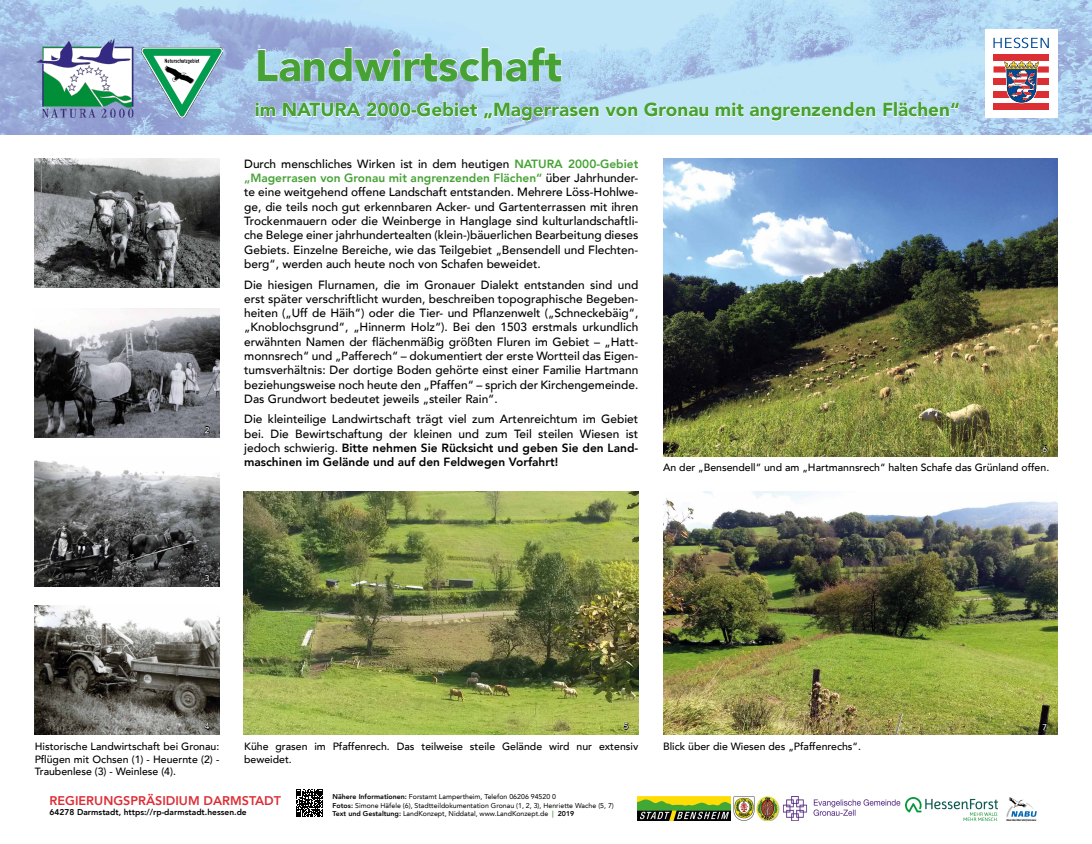
<style>
.page{position:relative;width:1092px;height:844px;background:#fff}
.page>*{position:absolute;margin:0;border:0;box-sizing:border-box;transform-origin:0 0}
.t1{font:900 43.78px "Avenir LT";color:#46a235}
.t2{font:900 18.9px "Avenir LT";color:#46a235}
.t3{font:800 12.6px "Avenir LT";color:#dc2e36}
.t4{font:500 11.9px/14.3px "Avenir LT";color:#000;text-align:justify}
.t5{font:500 10.5px/12.6px "Avenir LT";color:#000;text-align:justify}
.t6{font:800 8.4px "Avenir LT";color:#000}
.t7{font:500 8.4px "Avenir LT";color:#fff}
.t8{font:7px/8.4px "Avenir LT";color:#000}
.t9{font:italic 700 2.94px "Source Sans Pro";color:#000;scale:.96 1}
.s1{font-weight:800;color:#46a235}
.s2{font-weight:800}
</style>
<div class="page">
<img style="left:637px;top:796px;width:93px;height:24px">
<img style="left:733px;top:796px;width:21px;height:24px">
<img style="left:783px;top:796px;width:118px;height:24px">
<img style="left:1006px;top:797px;width:31px;height:20px">
<img style="left:905px;top:797px;width:92px;height:23px">
<img style="left:756px;top:796px;width:23px;height:24px">
<img style="left:0;top:0;width:1091px;height:134px">
<svg style="left:257px;top:46px;width:305px;height:36px;background:#b6d1ed"></svg>
<svg style="left:255px;top:102px;width:21px;height:15px"></svg>
<svg style="left:282px;top:101px;width:427px;height:21px;background:#c3def3"></svg>
<svg style="left:715px;top:101px;width:161px;height:21px;background:#ceeaf8"></svg>
<svg style="left:882px;top:101px;width:77px;height:16px"></svg>
<img style="left:37px;top:39px;width:96px;height:78px">
<img style="left:142px;top:47px;width:80px;height:71px">
<div style="left:985px;top:29px;width:72px;height:89px;background:#fff"></div>
<svg style="left:993px;top:38px;width:55px;height:10px"></svg>
<div style="left:993px;top:54px;width:55px;height:6px;background:#dc2f34"></div>
<div style="left:993px;top:66px;width:55px;height:7px;background:#dc2f34"></div>
<div style="left:993px;top:79px;width:55px;height:6px;background:#dc2f34"></div>
<div style="left:993px;top:91px;width:55px;height:6px;background:#dc2f34"></div>
<div style="left:993px;top:103px;width:55px;height:6px;background:#dc2f34"></div>
<svg style="left:1003px;top:60px;width:36px;height:43px"></svg>
<svg style="left:296px;top:789px;width:27px;height:28px"></svg>
<img style="left:663px;top:159px;width:394px;height:297px">
<img style="left:35px;top:308px;width:184px;height:129px">
<img style="left:35px;top:159px;width:184px;height:129px">
<img style="left:663px;top:491px;width:394px;height:243px">
<img style="left:244px;top:491px;width:394px;height:243px">
<svg style="left:1042px;top:445px;width:5px;height:7px"></svg>
<svg style="left:623px;top:722px;width:5px;height:7px"></svg>
<svg style="left:1042px;top:723px;width:4px;height:6px"></svg>
<svg style="left:205px;top:276px;width:3px;height:7px"></svg>
<img style="left:35px;top:605px;width:184px;height:129px">
<img style="left:35px;top:460px;width:184px;height:126px">
<svg style="left:205px;top:426px;width:4px;height:7px"></svg>
<svg style="left:205px;top:722px;width:4px;height:7px"></svg>
<svg style="left:205px;top:574px;width:4px;height:7px"></svg>
<p class="t7" style="left:205px;top:275px;width:6px">1</p>
<p class="t7" style="left:205px;top:425px;width:6px">2</p>
<h1 class="t1" style="left:255px;top:39px;width:309px">Landwirtschaft</h1>
<h2 class="t2" style="left:255px;top:98px;width:706px">im NATURA 2000-Gebiet „Magerrasen von Gronau mit angrenzenden Flächen“</h2>
<p class="t4" style="left:244px;top:157px;width:395px">Durch menschliches Wirken ist in dem heutigen <span class="s1">NATURA 2000-Gebiet „Magerrasen von Gronau mit angrenzenden Flächen“</span> über Jahrhunder&shy;te eine weitgehend offene Landschaft entstanden. Mehrere Löss-Hohlwe&shy;ge, die teils noch gut erkennbaren Acker- und Gartenterrassen mit ihren Trockenmauern oder die Weinberge in Hanglage sind kulturlandschaftli&shy;che Belege einer jahrhundertealten (klein-)bäuerlichen Bearbeitung dieses Gebiets. Einzelne Bereiche, wie das Teilgebiet „Bensendell und Flechten&shy;berg“, werden auch heute noch von Schafen beweidet.</p>
<p class="t4" style="left:244px;top:277px;width:395px">Die hiesigen Flurnamen, die im Gronauer Dialekt entstanden sind und erst später verschriftlicht wurden, beschreiben topographische Begeben&shy;heiten („Uff de Häih“) oder die Tier- und Pflanzenwelt („Schneckebäig“, „Knoblochsgrund“, „Hinnerm Holz“). Bei den 1503 erstmals urkundlich erwähnten Namen der flächenmäßig größten Fluren im Gebiet – „Hatt&shy;monnsrech“ und „Pafferech“ – dokumentiert der erste Wortteil das Eigen&shy;tumsverhältnis: Der dortige Boden gehörte einst einer Familie Hartmann beziehungsweise noch heute den „Pfaffen“ – sprich der Kirchengemeinde.<br>Das Grundwort bedeutet jeweils „steiler Rain“.</p>
<p class="t4" style="left:244px;top:412px;width:395px">Die kleinteilige Landwirtschaft trägt viel zum Artenreichtum im Gebiet bei. Die Bewirtschaftung der kleinen und zum Teil steilen Wiesen ist jedoch schwierig. <span class="s2">Bitte nehmen Sie Rücksicht und geben Sie den Land&shy;maschinen im Gelände und auf den Feldwegen Vorfahrt!</span></p>
<p class="t7" style="left:1042px;top:444px;width:6px">6</p>
<p class="t5" style="left:663px;top:461px;width:387px">An der „Bensendell“ und am „Hartmannsrech“ halten Schafe das Grünland offen.</p>
<p class="t7" style="left:205px;top:573px;width:6px">3</p>
<p class="t7" style="left:205px;top:721px;width:6px">4</p>
<p class="t7" style="left:623px;top:721px;width:6px">5</p>
<p class="t7" style="left:1042px;top:721px;width:6px">7</p>
<p class="t5" style="left:35px;top:740px;width:186px">Historische Landwirtschaft bei Gronau:<br>Pflügen mit Ochsen (1) - Heuernte (2) - Traubenlese (3) - Weinlese (4).</p>
<p class="t5" style="left:244px;top:740px;width:395px">Kühe grasen im Pfaffenrech. Das teilweise steile Gelände wird nur extensiv beweidet.</p>
<p class="t3" style="left:50px;top:793px;width:233px">REGIERUNGSPRÄSIDIUM DARMSTADT</p>
<p class="t6" style="left:50px;top:807px;width:199px">64278 Darmstadt, https://rp-darmstadt.hessen.de</p>
<p class="t8" style="left:332px;top:792px;width:283px"><span class="s2">Nähere Informationen:</span> Forstamt Lampertheim, Telefon 06206 94520 0<br><span class="s2">Fotos:</span> Simone Häfele (6), Stadtteildokumentation Gronau (1, 2, 3), Henriette Wache (5, 7)<br><span class="s2">Text und Gestaltung:</span> LandKonzept, Niddatal, www.LandKonzept.de <span class="s1">|</span> <span class="s2">2019</span></p>
<p class="t5" style="left:663px;top:740px;width:199px">Blick über die Wiesen des „Pfaffenrechs“.</p>
<p class="t9" style="left:1006px;top:818px;width:33px">Meerbachtal Zell/Gronau</p>
</div>
